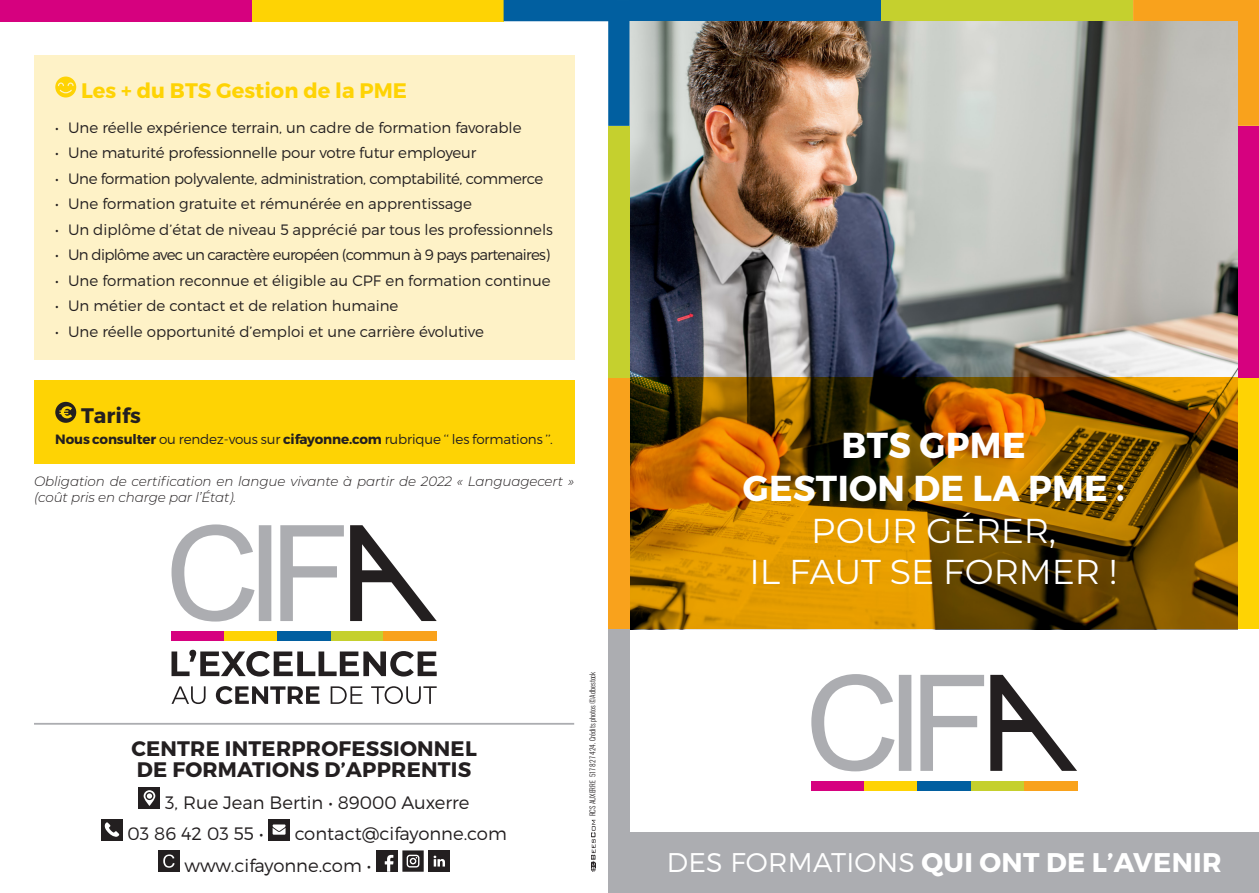
<style>
.page{position:relative;width:1259px;height:893px;background:#fff}
.page>*{position:absolute;margin:0;border:0;box-sizing:border-box;transform-origin:0 0}
.t1{font:700 36px "Montserrat";letter-spacing:.01em;color:#fff}
.t2{font:34.5px "Montserrat";color:#fff}
.t3{font:700 27px "Montserrat";letter-spacing:.01em;color:#fff}
.t4{font:700 21px "Montserrat";letter-spacing:.01em;color:#231f20}
.t5{font:700 21px "Montserrat";color:#fed304}
.t6{font:300 18px "Montserrat";color:#231f20}
.t7{font:300 15px "Montserrat";color:#231f20}
.t8{font:300 15px "Montserrat";letter-spacing:-.025em;color:#231f20}
.t9{font:300 15px "Montserrat";letter-spacing:-.045em;color:#231f20}
.t10{font:italic 300 13.5px/16.2px "Montserrat";letter-spacing:-.01em;color:#231f20}
.t11{font:300 13.5px "Montserrat";letter-spacing:-.01em;color:#231f20}
.t12{font:300 7.35px "Oswald";color:#231f20}
.s1{font-weight:700}
.s2{font-weight:300}
</style>
<div class="page">
<div style="left:881px;top:0;width:252px;height:21px;background:#c5d02e"></div>
<div style="left:629px;top:0;width:252px;height:21px;background:#015fa0"></div>
<div style="left:1237px;top:378px;width:22px;height:251px;background:#fed304"></div>
<div style="left:1237px;top:126px;width:22px;height:252px;background:#d6017f"></div>
<div style="left:1133px;top:0;width:126px;height:126px;background:#f9a21c"></div>
<img style="left:629px;top:21px;width:608px;height:357px">
<svg style="left:629px;top:378px;width:608px;height:251px;background:#976101"></svg>
<div style="left:811px;top:781px;width:53px;height:10px;background:#d6017f"></div>
<div style="left:864px;top:781px;width:53px;height:10px;background:#fed304"></div>
<div style="left:970px;top:781px;width:54px;height:10px;background:#c5d02e"></div>
<div style="left:917px;top:781px;width:54px;height:10px;background:#015fa0"></div>
<div style="left:1024px;top:781px;width:53px;height:10px;background:#f9a21c"></div>
<svg style="left:811px;top:674px;width:173px;height:97px"></svg>
<svg style="left:990px;top:675px;width:87px;height:96px"></svg>
<div style="left:629px;top:833px;width:630px;height:60px;background:#acadb1"></div>
<div style="left:252px;top:0;width:251px;height:21px;background:#fed304"></div>
<div style="left:0;top:0;width:252px;height:21px;background:#d6017f"></div>
<div style="left:608px;top:378px;width:21px;height:251px;background:#f9a21c"></div>
<svg style="left:503px;top:0;width:126px;height:126px"></svg>
<div style="left:608px;top:126px;width:21px;height:252px;background:#c5d02e"></div>
<div style="left:608px;top:629px;width:21px;height:264px;background:#acadb1"></div>
<div style="left:34px;top:55px;width:540px;height:304px;background:#fef2c7"></div>
<svg style="left:55px;top:77px;width:21px;height:21px"></svg>
<div style="left:139px;top:787px;width:21px;height:22px;background:#231f20"></div>
<svg style="left:144px;top:790px;width:11px;height:16px"></svg>
<div style="left:101px;top:819px;width:22px;height:21px;background:#231f20"></div>
<svg style="left:104px;top:822px;width:15px;height:15px"></svg>
<div style="left:268px;top:819px;width:22px;height:21px;background:#231f20"></div>
<svg style="left:273px;top:824px;width:12px;height:11px"></svg>
<div style="left:158px;top:850px;width:22px;height:22px;background:#231f20"></div>
<svg style="left:163px;top:854px;width:12px;height:14px"></svg>
<div style="left:376px;top:850px;width:21px;height:22px;background:#231f20"></div>
<svg style="left:385px;top:855px;width:8px;height:17px"></svg>
<svg style="left:402px;top:850px;width:22px;height:22px"></svg>
<div style="left:429px;top:850px;width:21px;height:22px;background:#231f20"></div>
<svg style="left:433px;top:856px;width:12px;height:10px"></svg>
<div style="left:171px;top:631px;width:53px;height:10px;background:#d6017f"></div>
<div style="left:224px;top:631px;width:54px;height:10px;background:#fed304"></div>
<div style="left:331px;top:631px;width:53px;height:10px;background:#c5d02e"></div>
<div style="left:278px;top:631px;width:53px;height:10px;background:#015fa0"></div>
<div style="left:384px;top:631px;width:53px;height:10px;background:#f9a21c"></div>
<svg style="left:171px;top:650px;width:266px;height:26px"></svg>
<svg style="left:171px;top:686px;width:34px;height:18px"></svg>
<svg style="left:216px;top:686px;width:104px;height:18px"></svg>
<svg style="left:331px;top:686px;width:31px;height:18px"></svg>
<svg style="left:371px;top:686px;width:66px;height:18px"></svg>
<svg style="left:171px;top:524px;width:173px;height:98px"></svg>
<svg style="left:350px;top:525px;width:87px;height:96px"></svg>
<hr style="left:34px;top:723px;width:540px;height:2px;background:#acadb1">
<svg style="left:591px;top:820px;width:5px;height:52px"></svg>
<div style="left:34px;top:381px;width:540px;height:83px;background:#fed304"></div>
<svg style="left:55px;top:402px;width:21px;height:21px"></svg>
<p class="t5" style="left:81px;top:77px;width:327px">Les + du BTS Gestion de la PME</p>
<p class="t7" style="left:55px;top:118px;width:468px">• Une réelle expérience terrain, un cadre de formation favorable</p>
<p class="t7" style="left:55px;top:144px;width:422px">• Une maturité professionnelle pour votre futur employeur</p>
<p class="t8" style="left:55px;top:169px;width:489px">• Une formation polyvalente, administration, comptabilité, commerce</p>
<p class="t7" style="left:55px;top:195px;width:418px">• Une formation gratuite et rémunérée en apprentissage</p>
<p class="t7" style="left:55px;top:220px;width:499px">• Un diplôme d’état de niveau 5 apprécié par tous les professionnels</p>
<p class="t9" style="left:55px;top:246px;width:496px">• Un diplôme avec un caractère européen (commun à 9 pays partenaires)</p>
<p class="t7" style="left:55px;top:271px;width:497px">• Une formation reconnue et éligible au CPF en formation continue</p>
<p class="t7" style="left:55px;top:297px;width:345px">• Un métier de contact et de relation humaine</p>
<p class="t7" style="left:55px;top:322px;width:430px">• Une réelle opportunité d’emploi et une carrière évolutive</p>
<p class="t4" style="left:81px;top:402px;width:61px">Tarifs</p>
<p class="t11" style="left:55px;top:431px;width:499px"><span class="s1">Nous consulter</span> ou rendez-vous sur <span class="s1">cifayonne.com</span> rubrique ‘‘ les formations ’’.</p>
<p class="t10" style="left:34px;top:472px;width:542px">Obligation de certification en langue vivante à partir de 2022 « Languagecert » (coût pris en charge par l’État).</p>
<p class="t4" style="left:131px;top:736px;width:347px">CENTRE INTERPROFESSIONNEL</p>
<p class="t4" style="left:137px;top:757px;width:336px">DE FORMATIONS D’APPRENTIS</p>
<p class="t6" style="left:165px;top:791px;width:306px">3, Rue Jean Bertin • 89000 Auxerre</p>
<p class="t6" style="left:128px;top:823px;width:137px">03 86 42 03 55 •</p>
<p class="t6" style="left:295px;top:823px;width:214px">contact@cifayonne.com</p>
<p class="t6" style="left:184px;top:854px;width:188px">www.cifayonne.com •</p>
<p class="t12" style="left:586px;top:816px;width:146px;rotate:-90deg">RCS AUXERRE 517 827 424. Crédits photos ©Adbestock</p>
<p class="t1" style="left:841px;top:423px;width:185px">BTS GPME</p>
<p class="t1" style="left:743px;top:466px;width:383px">GESTION DE LA PME :</p>
<p class="t2" style="left:811px;top:507px;width:247px">POUR GÉRER,</p>
<p class="t2" style="left:749px;top:548px;width:370px">IL FAUT SE FORMER !</p>
<p class="t3" style="left:667px;top:845px;width:556px"><span class="s2">DES FORMATIONS</span> QUI ONT DE L’AVENIR</p>
</div>
